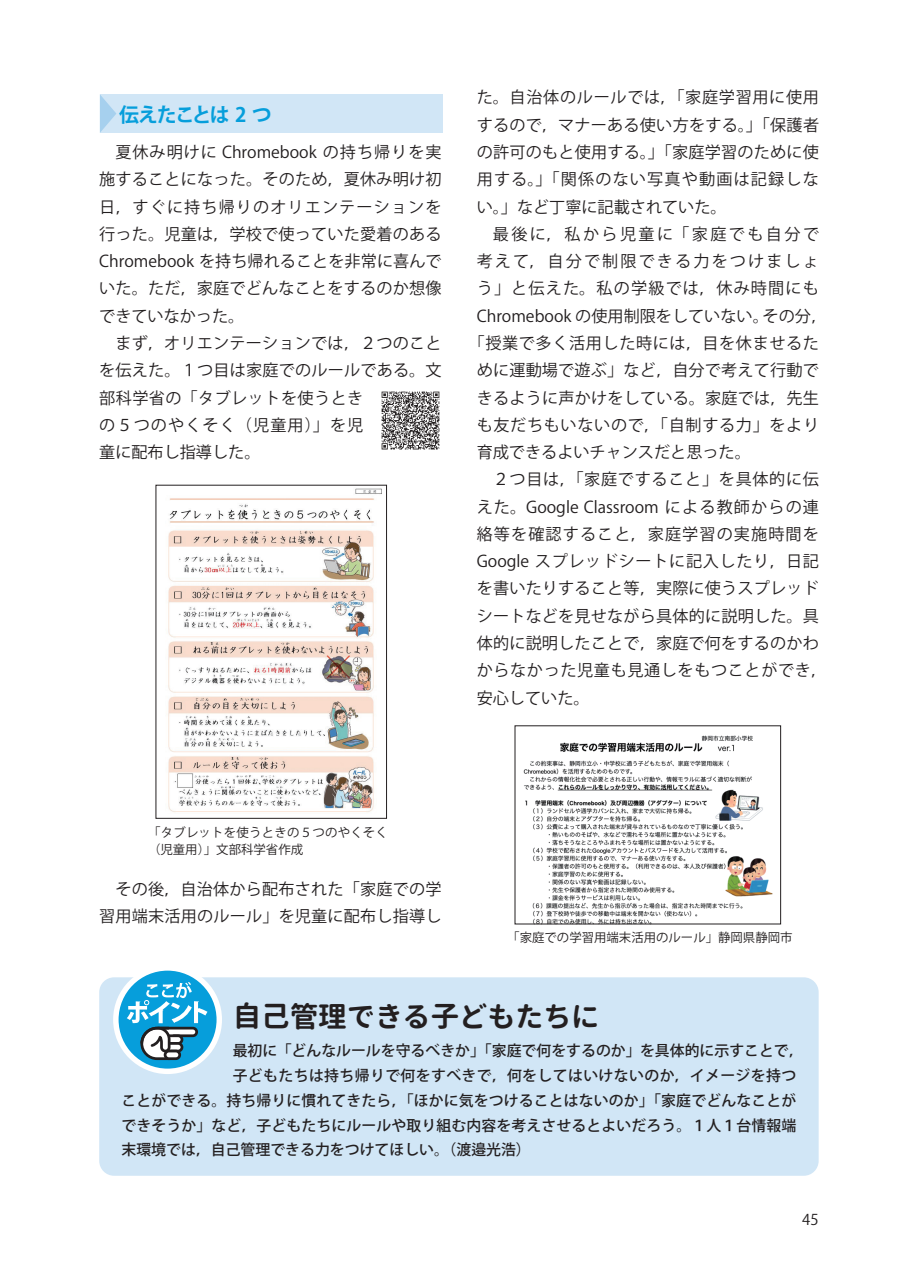
<style>
.page{position:relative;width:903px;height:1275px;background:#fff}
.page>*{position:absolute;margin:0;border:0;box-sizing:border-box;transform-origin:0 0}
.t1{font:700 28.53px "Gen Jyuu Gothic";letter-spacing:-.01em;color:#231f20}
.t2{font:700 19.78px "Koz Go Pr 6 N";letter-spacing:-.07em;color:#069edb}
.t3{font:16.1px/27.3px "Koz Go Pr 6 N";letter-spacing:.015em;color:#231f20;text-align:justify}
.t4{font:16.1px "Koz Go Pr 6 N";letter-spacing:.04em;color:#231f20}
.t5{font:16.1px "Koz Go Pr 6 N";letter-spacing:.07em;color:#231f20}
.t6{font:16.1px "Koz Go Pr 6 N";letter-spacing:.045em;color:#231f20}
.t7{font:16.1px "Koz Go Pr 6 N";letter-spacing:.13em;color:#231f20}
.t8{font:16.1px "Koz Go Pr 6 N";letter-spacing:.15em;color:#231f20}
.t9{font:500 14.88px "Koz Go Pr 6 N";letter-spacing:.01em;color:#231f20}
.t10{font:14.88px "Koz Go Pr 6 N";color:#231f20}
.t11{font:12.42px/16.1px "Koz Go Pr 6 N";letter-spacing:.02em;color:#231f20}
.t12{font:12.42px "Koz Go Pr 6 N";color:#231f20}
</style>
<div class="page">
<div style="left:100px;top:94px;width:342px;height:39px;background:#d1e6f6"></div>
<svg style="left:100px;top:95px;width:16px;height:38px"></svg>
<div style="left:99px;top:977px;width:720px;height:199px;background:#d1e6f6;border-radius:15px"></div>
<svg style="left:116px;top:968px;width:103px;height:103px;background:#3db3e3"></svg>
<div style="left:113px;top:965px;width:109px;height:109px;border:5px solid #fff;border-radius:50%"></div>
<svg style="left:127px;top:982px;width:80px;height:79px;background:#4fabd1"></svg>
<img style="left:168px;top:488px;width:214px;height:325px">
<div style="left:156px;top:485px;width:231px;height:334px;border:1px solid #231f20"></div>
<img style="left:523px;top:735px;width:250px;height:187px">
<img style="left:381px;top:391px;width:59px;height:59px">
<p class="t2" style="left:119px;top:103px;width:154px">伝えたことは 2 つ</p>
<p class="t3" style="left:99px;top:139px;width:344px;text-indent:16px">夏休み明けに Chromebook の持ち帰りを実施することになった。そのため，夏休み明け初日，すぐに持ち帰りのオリエンテーションを行った。児童は，学校で使っていた愛着のあるChromebook を持ち帰れることを非常に喜んでいた。ただ，家庭でどんなことをするのか想像できていなかった。</p>
<p class="t3" style="left:99px;top:330px;width:344px;text-align:left;text-indent:16px">まず，オリエンテーションでは，２つのことを伝えた。１つ目は家庭でのルールである。文部科学省の「タブレットを使うとき<br>の５つのやくそく（児童用）」を児<br>童に配布し指導した。</p>
<p class="t3" style="left:477px;top:84px;width:344px">た。自治体のルールでは，「家庭学習用に使用するので，マナーある使い方をする。」「保護者の許可のもと使用する。」「家庭学習のために使用する。」「関係のない写真や動画は記録しない。」など丁寧に記載されていた。</p>
<p class="t8" style="left:493px;top:225px;width:328px">最後に，私から児童に「家庭でも自分で</p>
<p class="t7" style="left:477px;top:252px;width:344px">考えて，自分で制限できる力をつけましょ</p>
<p class="t5" style="left:477px;top:279px;width:344px">う」と伝えた。私の学級では，休み時間にも</p>
<p class="t3" style="left:477px;top:302px;width:352px">Chromebook の使用制限をしていない。その分，</p>
<p class="t4" style="left:469px;top:334px;width:352px">「授業で多く活用した時には，目を休ませるた</p>
<p class="t3" style="left:477px;top:357px;width:344px">めに運動場で遊ぶ」など，自分で考えて行動で</p>
<p class="t3" style="left:477px;top:384px;width:344px">きるように声かけをしている。家庭では，先生</p>
<p class="t4" style="left:477px;top:416px;width:344px">も友だちもいないので，「自制する力」をより</p>
<p class="t3" style="left:477px;top:439px;width:276px">育成できるよいチャンスだと思った。</p>
<p class="t6" style="left:493px;top:470px;width:328px">２つ目は，「家庭ですること」を具体的に伝</p>
<p class="t3" style="left:477px;top:493px;width:344px">えた。Google Classroom による教師からの連</p>
<p class="t5" style="left:477px;top:525px;width:344px">絡等を確認すること，家庭学習の実施時間を</p>
<p class="t4" style="left:477px;top:552px;width:344px">Google スプレッドシートに記入したり，日記</p>
<p class="t3" style="left:477px;top:575px;width:344px">を書いたりすること等，実際に使うスプレッド</p>
<p class="t3" style="left:477px;top:603px;width:344px">シートなどを見せながら具体的に説明した。具</p>
<p class="t3" style="left:477px;top:630px;width:344px">体的に説明したことで，家庭で何をするのかわ</p>
<p class="t4" style="left:477px;top:661px;width:352px">からなかった児童も見通しをもつことができ，</p>
<p class="t3" style="left:477px;top:684px;width:114px">安心していた。</p>
<p class="t11" style="left:148px;top:825px;width:241px">「タブレットを使うときの５つのやくそく（児童用）」文部科学省作成</p>
<p class="t3" style="left:99px;top:875px;width:344px;text-align:right">その後，自治体から配布された「家庭での学習用端末活用のルール」を児童に配布し指導し</p>
<p class="t12" style="left:507px;top:931px;width:287px">「家庭での学習用端末活用のルール」静岡県静岡市</p>
<h1 class="t1" style="left:233px;top:995px;width:368px">自己管理できる子どもたちに</h1>
<p class="t9" style="left:233px;top:1042px;width:572px">最初に「どんなルールを守るべきか」「家庭で何をするのか」を具体的に示すことで，</p>
<p class="t9" style="left:233px;top:1067px;width:565px">子どもたちは持ち帰りで何をすべきで，何をしてはいけないのか，イメージを持つ</p>
<p class="t9" style="left:122px;top:1092px;width:676px">ことができる。持ち帰りに慣れてきたら，「ほかに気をつけることはないのか」「家庭でどんなことが</p>
<p class="t9" style="left:122px;top:1117px;width:676px">できそうか」など，子どもたちにルールや取り組む内容を考えさせるとよいだろう。１人１台情報端</p>
<p class="t9" style="left:122px;top:1141px;width:411px">末環境では，自己管理できる力をつけてほしい。（渡邉光浩）</p>
<p class="t10" style="left:802px;top:1211px;width:18px">45</p>
</div>
